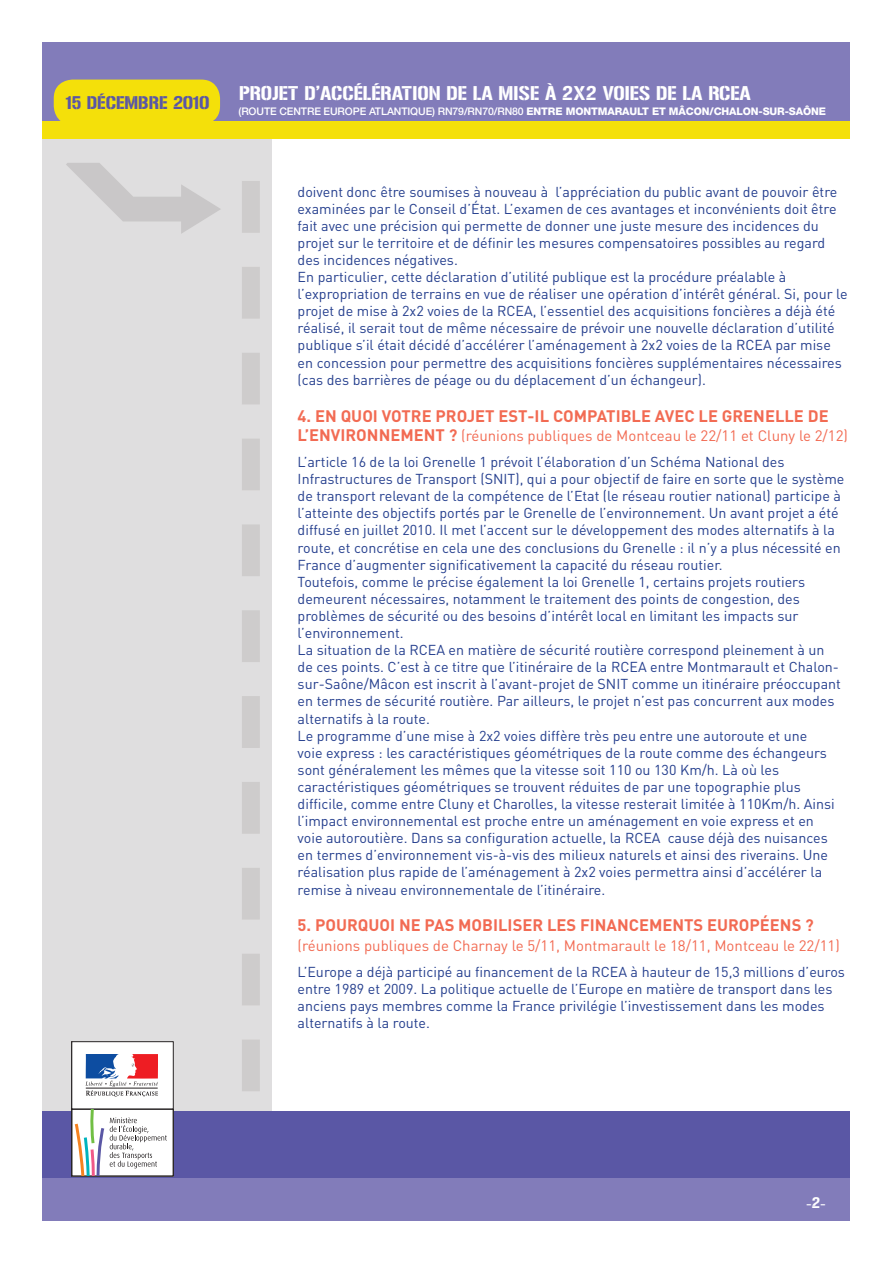
<style>
.page{position:relative;width:893px;height:1263px;background:#fff}
.page>*{position:absolute;margin:0;border:0;box-sizing:border-box;transform-origin:0 0}
.t1{font:19.65px "Gunplay";color:#fff}
.t2{font:18.15px "Gunplay";color:#5a57a5}
.t3{font:700 16.5px "DIN";color:#f26b53}
.t4{font:15.15px "Gunplay";color:#fff}
.t5{font:15px "DIN";color:#f26b53}
.t6{font:14.25px/17.1px "DIN";color:#253f8e}
.t7{font:500 10.5px "Helvetica Neue";letter-spacing:-.01em;color:#fff}
.s1{font-weight:800}
.s2{font-weight:700;font-size:16.5px}
</style>
<div class="page">
<div style="left:43px;top:43px;width:229px;height:1121px;background:#dfdedf"></div>
<div style="left:43px;top:1111px;width:807px;height:75px;background:#5a57a5"></div>
<div style="left:43px;top:1178px;width:807px;height:42px;background:#827cba"></div>
<svg style="left:242px;top:181px;width:18px;height:910px"></svg>
<svg style="left:66px;top:163px;width:155px;height:71px"></svg>
<div style="left:43px;top:43px;width:807px;height:86px;background:#827cba"></div>
<div style="left:43px;top:122px;width:807px;height:17px;background:#f4e00a"></div>
<div style="left:54px;top:80px;width:166px;height:45px;background:#f4e00a;border-radius:19px"></div>
<div style="left:72px;top:1109px;width:101px;height:67px;background:#fff"></div>
<div style="left:72px;top:1042px;width:101px;height:67px;background:#fff"></div>
<div style="left:72px;top:1041px;width:101px;height:68px;border:1px solid #231f20"></div>
<svg style="left:85px;top:1054px;width:73px;height:43px"></svg>
<svg style="left:73px;top:1109px;width:94px;height:67px"></svg>
<p class="t2" style="left:66px;top:90px;width:145px">15 DÉCEMBRE 2010</p>
<h1 class="t1" style="left:239px;top:79px;width:513px">PROJET D’ACCÉLÉRATION DE LA MISE À 2X2 VOIES DE LA RCEA</h1>
<p class="t7" style="left:239px;top:105px;width:589px">(ROUTE CENTRE EUROPE ATLANTIQUE) RN79/RN70/RN80 <span class="s1">ENTRE MONTMARAULT ET MÂCON/CHALON-SUR-SAÔNE</span></p>
<p class="t6" style="left:298px;top:183px;width:552px">doivent donc être soumises à nouveau à l’appréciation du public avant de pouvoir être examinées par le Conseil d’État. L’examen de ces avantages et inconvénients doit être fait avec une précision qui permette de donner une juste mesure des incidences du projet sur le territoire et de définir les mesures compensatoires possibles au regard des incidences négatives.<br>En particulier, cette déclaration d’utilité publique est la procédure préalable à l’expropriation de terrains en vue de réaliser une opération d’intérêt général. Si, pour le projet de mise à 2x2 voies de la RCEA, l’essentiel des acquisitions foncières a déjà été réalisé, il serait tout de même nécessaire de prévoir une nouvelle déclaration d’utilité publique s’il était décidé d’accélérer l’aménagement à 2x2 voies de la RCEA par mise en concession pour permettre des acquisitions foncières supplémentaires nécessaires (cas des barrières de péage ou du déplacement d’un échangeur).</p>
<p class="t3" style="left:298px;top:405px;width:532px">4. EN QUOI VOTRE PROJET EST-IL COMPATIBLE AVEC LE GRENELLE DE</p>
<p class="t5" style="left:298px;top:427px;width:552px"><span class="s2">L’ENVIRONNEMENT ?</span> (réunions publiques de Montceau le 22/11 et Cluny le 2/12)</p>
<p class="t6" style="left:298px;top:453px;width:548px">L’article 16 de la loi Grenelle 1 prévoit l’élaboration d’un Schéma National des Infrastructures de Transport (SNIT), qui a pour objectif de faire en sorte que le système de transport relevant de la compétence de l’Etat (le réseau routier national) participe à l’atteinte des objectifs portés par le Grenelle de l’environnement. Un avant projet a été diffusé en juillet 2010. Il met l’accent sur le développement des modes alternatifs à la route, et concrétise en cela une des conclusions du Grenelle : il n’y a plus nécessité en France d’augmenter significativement la capacité du réseau routier.<br>Toutefois, comme le précise également la loi Grenelle 1, certains projets routiers demeurent nécessaires, notamment le traitement des points de congestion, des problèmes de sécurité ou des besoins d’intérêt local en limitant les impacts sur l’environnement.<br>La situation de la RCEA en matière de sécurité routière correspond pleinement à un<br>de ces points. C’est à ce titre que l’itinéraire de la RCEA entre Montmarault et Chalon&shy;sur-Saône/Mâcon est inscrit à l’avant-projet de SNIT comme un itinéraire préoccupant en termes de sécurité routière. Par ailleurs, le projet n’est pas concurrent aux modes alternatifs à la route.<br>Le programme d’une mise à 2x2 voies diffère très peu entre une autoroute et une<br>voie express : les caractéristiques géométriques de la route comme des échangeurs sont généralement les mêmes que la vitesse soit 110 ou 130 Km/h. Là où les caractéristiques géométriques se trouvent réduites de par une topographie plus difficile, comme entre Cluny et Charolles, la vitesse resterait limitée à 110Km/h. Ainsi l’impact environnemental est proche entre un aménagement en voie express et en<br>voie autoroutière. Dans sa configuration actuelle, la RCEA cause déjà des nuisances en termes d’environnement vis-à-vis des milieux naturels et ainsi des riverains. Une réalisation plus rapide de l’aménagement à 2x2 voies permettra ainsi d’accélérer la remise à niveau environnementale de l’itinéraire.</p>
<p class="t3" style="left:298px;top:915px;width:518px">5. POURQUOI NE PAS MOBILISER LES FINANCEMENTS EUROPÉENS ?</p>
<p class="t5" style="left:298px;top:936px;width:544px">(réunions publiques de Charnay le 5/11, Montmarault le 18/11, Montceau le 22/11)</p>
<p class="t6" style="left:298px;top:963px;width:549px">L’Europe a déjà participé au financement de la RCEA à hauteur de 15,3 millions d’euros entre 1989 et 2009. La politique actuelle de l’Europe en matière de transport dans les anciens pays membres comme la France privilégie l’investissement dans les modes alternatifs à la route.</p>
<p class="t4" style="left:806px;top:1192px;width:21px">-2-</p>
</div>
